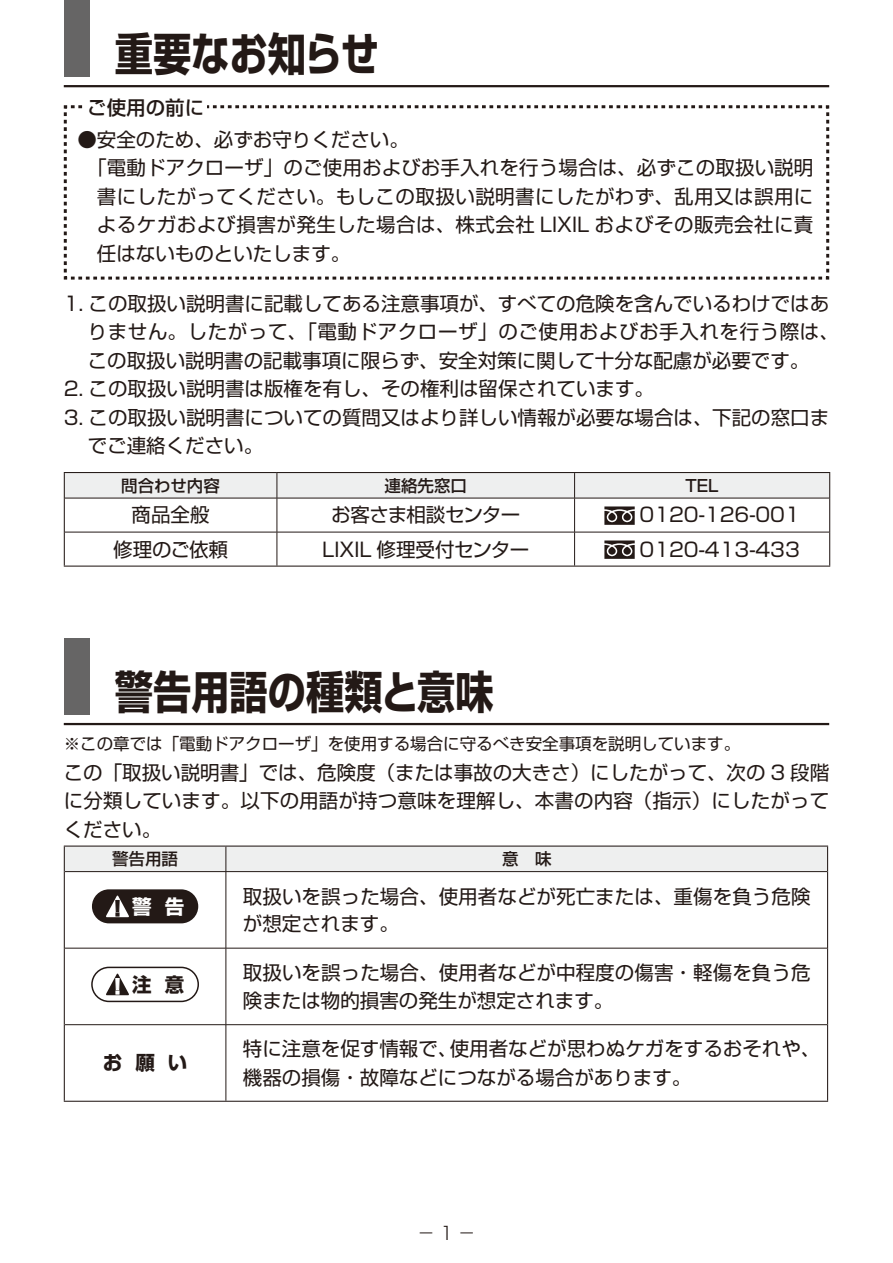
<style>
.page{position:relative;width:893px;height:1263px;background:#fff}
.page>*{position:absolute;margin:0;border:0;box-sizing:border-box;transform-origin:0 0}
.t1{font:45px "Shin Go Pro Bold 90 pv RKSJ H";color:#231916;scale:.85 1}
.t2{font:19.5px/28.5px "Shin Go Pro Regular 90 pv RKSJ H";color:#231916}
.t3{font:19.5px "Shin Go Pro Regular 90 pv RKSJ H";letter-spacing:.025em;color:#231916}
.t4{font:19.5px "Shin Go Pro Regular 90 pv RKSJ H";letter-spacing:.02em;color:#231916}
.t5{font:19.5px "Shin Go Pro Regular 90 pv RKSJ H";letter-spacing:-.03em;color:#231916}
.t6{font:19.5px "Shin Go Pro Medium 90 pv RKSJ H";color:#231916}
.t7{font:19.5px "Shin Go Pro Bold 90 pv RKSJ H";color:#231916}
.t8{font:19.5px "Shin Go Pro Bold 90 pv RKSJ H";color:#fff}
.t9{font:18px "Shin Go Pro Light 90 pv RKSJ H";color:#231916}
.t10{font:16.5px "Shin Go Pro Regular 90 pv RKSJ H";color:#231916}
.t11{font:16.5px "Shin Go Pro Medium 90 pv RKSJ H";color:#231916}
</style>
<div class="page">
<hr style="left:64px;top:85px;width:765px;height:2px;background:#231916">
<svg style="left:63px;top:105px;width:767px;height:175px"></svg>
<div style="left:85px;top:98px;width:121px;height:19px;background:#fff"></div>
<hr style="left:64px;top:498px;width:1px;height:34px;background:#231916">
<hr style="left:829px;top:498px;width:1px;height:34px;background:#231916">
<hr style="left:64px;top:532px;width:1px;height:34px;background:#231916">
<hr style="left:829px;top:532px;width:1px;height:34px;background:#231916">
<hr style="left:64px;top:566px;width:766px;height:1px;background:#231916">
<svg style="left:64px;top:472px;width:766px;height:26px;background:#e1e1e1"></svg>
<hr style="left:65px;top:498px;width:510px;height:1px;background:#231916">
<hr style="left:277px;top:498px;width:1px;height:34px;background:#231916">
<hr style="left:575px;top:498px;width:254px;height:1px;background:#231916">
<hr style="left:574px;top:498px;width:1px;height:34px;background:#231916">
<hr style="left:65px;top:532px;width:510px;height:1px;background:#231916">
<hr style="left:277px;top:532px;width:1px;height:34px;background:#231916">
<hr style="left:575px;top:532px;width:254px;height:1px;background:#231916">
<hr style="left:574px;top:532px;width:1px;height:34px;background:#231916">
<svg style="left:604px;top:506px;width:31px;height:19px"></svg>
<svg style="left:604px;top:540px;width:31px;height:19px"></svg>
<div style="left:64px;top:0;width:25px;height:77px;background:#666565"></div>
<div style="left:64px;top:638px;width:25px;height:76px;background:#666565"></div>
<hr style="left:64px;top:723px;width:765px;height:2px;background:#231916">
<hr style="left:64px;top:871px;width:1px;height:77px;background:#231916">
<hr style="left:827px;top:871px;width:1px;height:77px;background:#231916">
<hr style="left:64px;top:845px;width:162px;height:2px;background:#231916">
<hr style="left:226px;top:845px;width:602px;height:2px;background:#231916">
<hr style="left:64px;top:948px;width:1px;height:77px;background:#231916">
<hr style="left:827px;top:948px;width:1px;height:77px;background:#231916">
<hr style="left:64px;top:1025px;width:1px;height:76px;background:#231916">
<hr style="left:827px;top:1025px;width:1px;height:76px;background:#231916">
<hr style="left:64px;top:1101px;width:764px;height:1px;background:#231916">
<hr style="left:65px;top:871px;width:762px;height:1px;background:#231916">
<hr style="left:226px;top:872px;width:1px;height:76px;background:#231916">
<hr style="left:65px;top:948px;width:762px;height:1px;background:#231916">
<div style="left:64px;top:846px;width:764px;height:25px;background:#eeefef"></div>
<hr style="left:226px;top:948px;width:1px;height:76px;background:#231916">
<hr style="left:65px;top:1024px;width:762px;height:1px;background:#231916">
<hr style="left:226px;top:1025px;width:1px;height:76px;background:#231916">
<div style="left:92px;top:889px;width:106px;height:34px;background:#231916;border-radius:17px"></div>
<svg style="left:106px;top:895px;width:23px;height:22px"></svg>
<div style="left:91px;top:967px;width:108px;height:35px;border:2px solid #231916;border-radius:17px"></div>
<svg style="left:106px;top:973px;width:23px;height:22px"></svg>
<h1 class="t1" style="left:115px;top:37px;width:312px">重要なお知らせ</h1>
<p class="t6" style="left:87px;top:100px;width:118px">ご使用の前に</p>
<p class="t2" style="left:77px;top:128px;width:333px">●安全のため、必ずお守りください。</p>
<p class="t2" style="left:87px;top:156px;width:728px">「電動ドアクローザ」のご使用およびお手入れを行う場合は、必ずこの取扱い説明</p>
<p class="t4" style="left:97px;top:189px;width:718px">書にしたがってください。もしこの取扱い説明書にしたがわず、乱用又は誤用に</p>
<p class="t3" style="left:97px;top:217px;width:718px">よるケガおよび損害が発生した場合は、株式会社 LIXIL およびその販売会社に責</p>
<p class="t2" style="left:97px;top:242px;width:255px">任はないものといたします。</p>
<p class="t2" style="left:88px;top:292px;width:753px;text-indent:-24px">1. この取扱い説明書に記載してある注意事項が、すべての危険を含んでいるわけではありません。したがって、「電動ドアクローザ」のご使用およびお手入れを行う際は、この取扱い説明書の記載事項に限らず、安全対策に関して十分な配慮が必要です。</p>
<p class="t2" style="left:64px;top:377px;width:592px">2. この取扱い説明書は版権を有し、その権利は留保されています。</p>
<p class="t2" style="left:88px;top:406px;width:743px;text-indent:-24px">3. この取扱い説明書についての質問又はより詳しい情報が必要な場合は、下記の窓口までご連絡ください。</p>
<p class="t11" style="left:121px;top:479px;width:100px">問合わせ内容</p>
<p class="t11" style="left:384px;top:479px;width:84px">連絡先窓口</p>
<p class="t11" style="left:686px;top:479px;width:34px">TEL</p>
<p class="t2" style="left:132px;top:503px;width:80px">商品全般</p>
<p class="t5" style="left:331px;top:508px;width:191px">お客さま相談センター</p>
<p class="t2" style="left:640px;top:503px;width:162px">0120-126-001</p>
<p class="t2" style="left:113px;top:537px;width:116px">修理のご依頼</p>
<p class="t2" style="left:322px;top:537px;width:209px">LIXIL 修理受付センター</p>
<p class="t2" style="left:640px;top:537px;width:162px">0120-413-433</p>
<h1 class="t1" style="left:115px;top:675px;width:447px">警告用語の種類と意味</h1>
<p class="t10" style="left:64px;top:738px;width:678px">※この章では「電動ドアクローザ」を使用する場合に守るべき安全事項を説明しています。</p>
<p class="t2" style="left:64px;top:761px;width:767px;text-align:justify">この「取扱い説明書」では、危険度（または事故の大きさ）にしたがって、次の 3 段階に分類しています。以下の用語が持つ意味を理解し、本書の内容（指示）にしたがってください。</p>
<p class="t11" style="left:112px;top:853px;width:67px">警告用語</p>
<p class="t11" style="left:502px;top:853px;width:51px">意　味</p>
<p class="t8" style="left:132px;top:899px;width:53px">警 告</p>
<p class="t2" style="left:243px;top:885px;width:569px;line-height:27px">取扱いを誤った場合、使用者などが死亡または、重傷を負う危険が想定されます。</p>
<p class="t7" style="left:132px;top:977px;width:53px">注 意</p>
<p class="t2" style="left:243px;top:961px;width:569px">取扱いを誤った場合、使用者などが中程度の傷害・軽傷を負う危険または物的損害の発生が想定されます。</p>
<p class="t7" style="left:103px;top:1056px;width:86px">お 願 い</p>
<p class="t2" style="left:243px;top:1037px;width:579px">特に注意を促す情報で、使用者などが思わぬケガをするおそれや、機器の損傷・故障などにつながる場合があります。</p>
<p class="t9" style="left:417px;top:1226px;width:60px">－1－</p>
</div>
